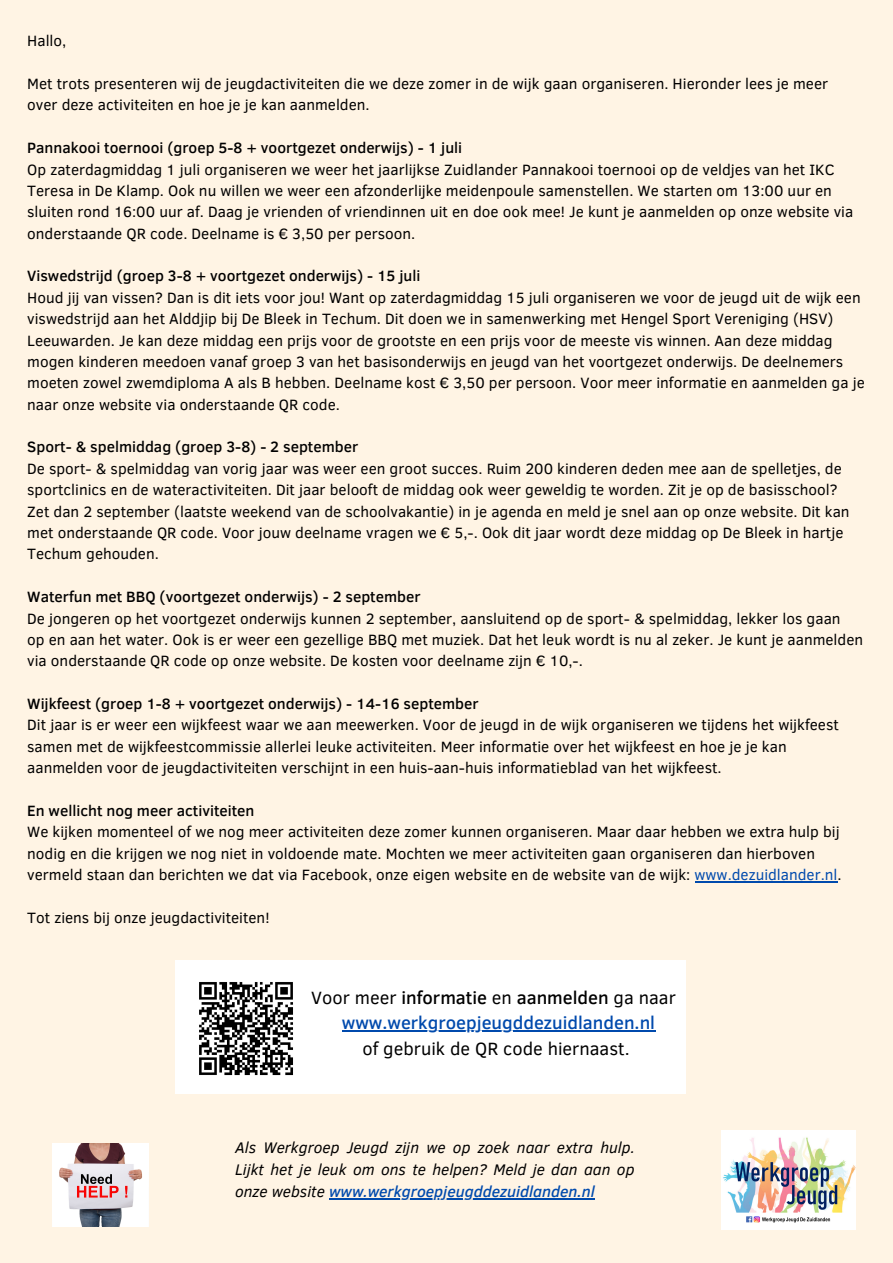
<style>
.page{position:relative;width:893px;height:1263px;background:#fff4e4}
.page>*{position:absolute;margin:0;border:0;box-sizing:border-box;transform-origin:0 0}
.t1{font:500 18.23px/25.3px "Clear Sans";color:#004aad;text-align:center}
.t2{font:18.23px "Clear Sans";color:#000}
.t3{font:italic 15.75px/21.9px "Clear Sans";color:#000;text-align:justify}
.t4{font:15.3px/21.4px "Clear Sans";color:#000}
.t5{font:500 15.3px "Clear Sans";color:#000}
.s1{color:#004aad}
.s2{font-weight:400;color:#000}
.s3{color:#000}
.s4{font-weight:500;color:#004aad}
</style>
<div class="page">
<hr style="left:694px;top:881px;width:143px;height:1px;background:#004aad">
<div style="left:175px;top:960px;width:510px;height:134px;background:#fff"></div>
<img style="left:199px;top:982px;width:94px;height:94px">
<hr style="left:342px;top:1030px;width:313px;height:2px;background:#004aad">
<img style="left:722px;top:1131px;width:134px;height:98px">
<img style="left:52px;top:1143px;width:96px;height:83px">
<hr style="left:329px;top:1198px;width:266px;height:1px;background:#004aad">
<p class="t4" style="left:27px;top:29px;width:41px">Hallo,</p>
<p class="t4" style="left:27px;top:72px;width:802px">Met trots presenteren wij de jeugdactiviteiten die we deze zomer in de wijk gaan organiseren. Hieronder lees je meer</p>
<p class="t4" style="left:27px;top:94px;width:344px">over deze activiteiten en hoe je je kan aanmelden.</p>
<p class="t5" style="left:27px;top:137px;width:436px">Pannakooi toernooi (groep 5-8 + voortgezet onderwijs) - 1 juli</p>
<p class="t4" style="left:27px;top:158px;width:827px">Op zaterdagmiddag 1 juli organiseren we weer het jaarlijkse Zuidlander Pannakooi toernooi op de veldjes van het IKC Teresa in De Klamp. Ook nu willen we weer een afzonderlijke meidenpoule samenstellen. We starten om 13:00 uur en sluiten rond 16:00 uur af. Daag je vrienden of vriendinnen uit en doe ook mee! Je kunt je aanmelden op onze website via onderstaande QR code. Deelname is € 3,50 per persoon.</p>
<p class="t5" style="left:27px;top:265px;width:395px">Viswedstrijd (groep 3-8 + voortgezet onderwijs) - 15 juli</p>
<p class="t4" style="left:27px;top:286px;width:839px">Houd jij van vissen? Dan is dit iets voor jou! Want op zaterdagmiddag 15 juli organiseren we voor de jeugd uit de wijk een viswedstrijd aan het Alddjip bij De Bleek in Techum. Dit doen we in samenwerking met Hengel Sport Vereniging (HSV)<br>Leeuwarden. Je kan deze middag een prijs voor de grootste en een prijs voor de meeste vis winnen. Aan deze middag mogen kinderen meedoen vanaf groep 3 van het basisonderwijs en jeugd van het voortgezet onderwijs. De deelnemers moeten zowel zwemdiploma A als B hebben. Deelname kost € 3,50 per persoon. Voor meer informatie en aanmelden ga je naar onze website via onderstaande QR code.</p>
<p class="t5" style="left:27px;top:436px;width:332px">Sport- &amp; spelmiddag (groep 3-8) - 2 september</p>
<p class="t4" style="left:27px;top:457px;width:816px">De sport- &amp; spelmiddag van vorig jaar was weer een groot succes. Ruim 200 kinderen deden mee aan de spelletjes, de</p>
<p class="t4" style="left:27px;top:478px;width:811px">sportclinics en de wateractiviteiten. Dit jaar belooft de middag ook weer geweldig te worden. Zit je op de basisschool?</p>
<p class="t4" style="left:27px;top:500px;width:824px">Zet dan 2 september (laatste weekend van de schoolvakantie) in je agenda en meld je snel aan op onze website. Dit kan met onderstaande QR code. Voor jouw deelname vragen we € 5,-. Ook dit jaar wordt deze middag op De Bleek in hartje<br>Techum gehouden.</p>
<p class="t5" style="left:27px;top:586px;width:395px">Waterfun met BBQ (voortgezet onderwijs) - 2 september</p>
<p class="t4" style="left:27px;top:607px;width:815px">De jongeren op het voortgezet onderwijs kunnen 2 september, aansluitend op de sport- &amp; spelmiddag, lekker los gaan</p>
<p class="t4" style="left:27px;top:628px;width:837px">op en aan het water. Ook is er weer een gezellige BBQ met muziek. Dat het leuk wordt is nu al zeker. Je kunt je aanmelden</p>
<p class="t4" style="left:27px;top:649px;width:557px">via onderstaande QR code op onze website. De kosten voor deelname zijn € 10,-.</p>
<p class="t5" style="left:27px;top:692px;width:453px">Wijkfeest (groep 1-8 + voortgezet onderwijs) - 14-16 september</p>
<p class="t4" style="left:27px;top:713px;width:813px">Dit jaar is er weer een wijkfeest waar we aan meewerken. Voor de jeugd in de wijk organiseren we tijdens het wijkfeest samen met de wijkfeestcommissie allerlei leuke activiteiten. Meer informatie over het wijkfeest en hoe je je kan aanmelden voor de jeugdactiviteiten verschijnt in een huis-aan-huis informatieblad van het wijkfeest.</p>
<p class="t5" style="left:27px;top:799px;width:229px">En wellicht nog meer activiteiten</p>
<p class="t4" style="left:27px;top:820px;width:816px">We kijken momenteel of we nog meer activiteiten deze zomer kunnen organiseren. Maar daar hebben we extra hulp bij nodig en die krijgen we nog niet in voldoende mate. Mochten we meer activiteiten gaan organiseren dan hierboven vermeld staan dan berichten we dat via Facebook, onze eigen website en de website van de wijk: <span class="s1">www.dezuidlander.nl</span>.</p>
<p class="t4" style="left:27px;top:906px;width:244px">Tot ziens bij onze jeugdactiviteiten!</p>
<p class="t1" style="left:311px;top:984px;width:366px"><span class="s2">Voor meer</span> <span class="s3">informatie</span> <span class="s2">en</span> <span class="s3">aanmelden</span> <span class="s2">ga naar </span>www.werkgroepjeugddezuidlanden.nl</p>
<p class="t2" style="left:362px;top:1035px;width:269px">of gebruik de QR code hiernaast.</p>
<p class="t3" style="left:235px;top:1136px;width:401px">Als Werkgroep Jeugd zijn we op zoek naar extra hulp.<br>Lijkt het je leuk om ons te helpen? Meld je dan aan op onze website <span class="s4">www.werkgroepjeugddezuidlanden.nl</span></p>
</div>
